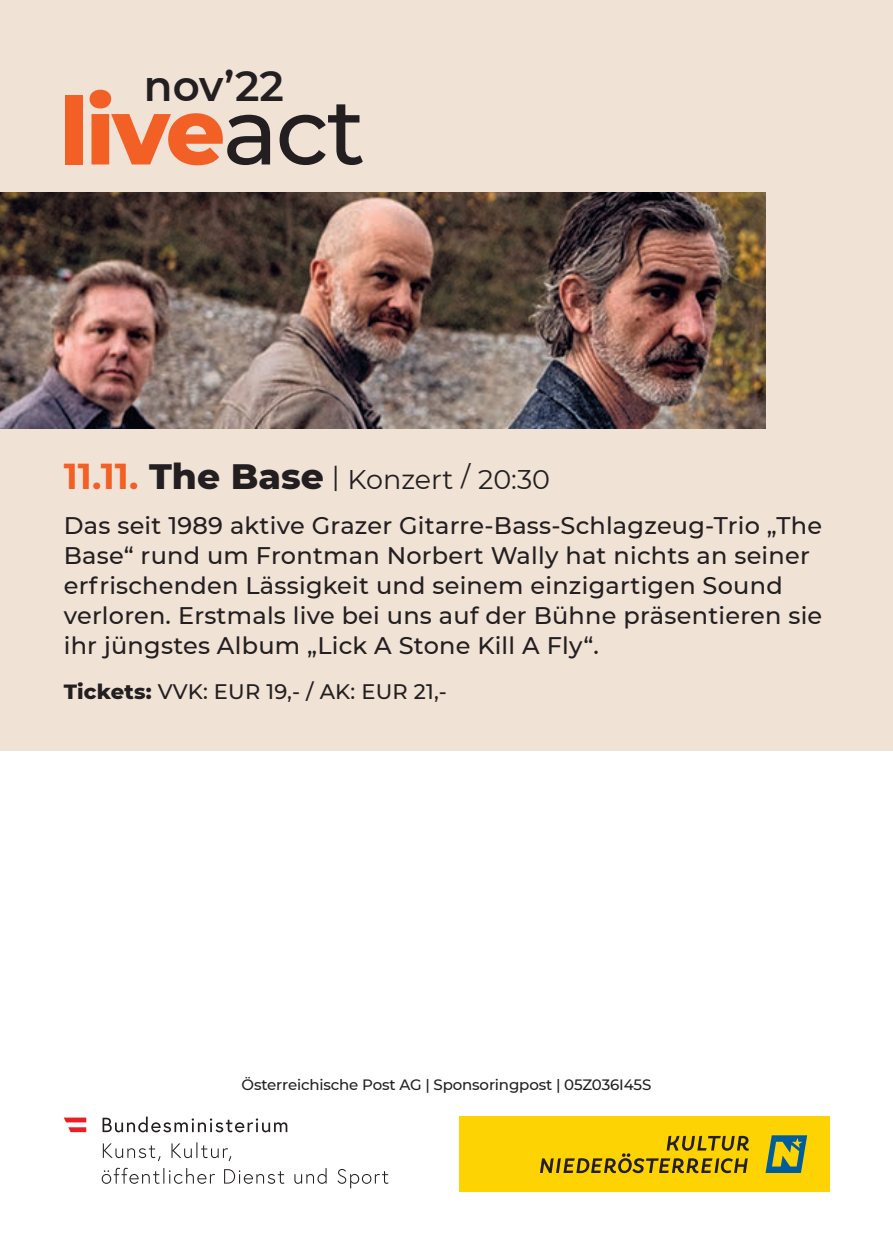
<style>
.page{position:relative;width:893px;height:1259px;background:#fff}
.page>*{position:absolute;margin:0;border:0;box-sizing:border-box;transform-origin:0 0}
.t1{font:800 93px "Montserrat";color:#f26026}
.t2{font:600 42px "Montserrat";color:#231f20}
.t3{font:27px "Montserrat";color:#231f20}
.t4{font:500 24px/30px "Montserrat";letter-spacing:.01em;color:#231f20}
.t5{font:500 21px "Montserrat";letter-spacing:.01em;color:#231f20}
.t6{font:500 15px "Montserrat";letter-spacing:-.01em;color:#231f20}
.s1{font-weight:500;color:#231f20}
.s2{font-weight:700;font-size:36px;color:#f26026}
.s3{font-weight:800;font-size:36px}
.s4{font-weight:800}
</style>
<div class="page">
<svg style="left:102px;top:1167px;width:286px;height:21px"></svg>
<svg style="left:103px;top:1142px;width:128px;height:19px"></svg>
<svg style="left:103px;top:1116px;width:184px;height:16px"></svg>
<svg style="left:64px;top:1117px;width:22px;height:15px"></svg>
<div style="left:459px;top:1116px;width:370px;height:75px;background:#fed304"></div>
<svg style="left:765px;top:1135px;width:42px;height:38px"></svg>
<svg style="left:540px;top:1135px;width:209px;height:38px"></svg>
<div style="left:0;top:0;width:893px;height:750px;background:#f1e2d6"></div>
<img style="left:0;top:192px;width:765px;height:236px">
<h2 class="t2" style="left:144px;top:57px;width:142px">nov’22</h2>
<h1 class="t1" style="left:60px;top:63px;width:307px">live<span class="s1">act</span></h1>
<p class="t3" style="left:64px;top:460px;width:488px"><span class="s2">11.11.</span> <span class="s3">The Base</span> | Konzert / 20:30</p>
<p class="t4" style="left:64px;top:509px;width:760px">Das seit 1989 aktive Grazer Gitarre-Bass-Schlagzeug-Trio „The Base“ rund um Frontman Norbert Wally hat nichts an seiner erfrischenden Lässigkeit und seinem einzigartigen Sound verloren. Erstmals live bei uns auf der Bühne präsentieren sie ihr jüngstes Album „Lick A Stone Kill A Fly“.</p>
<p class="t5" style="left:64px;top:676px;width:385px"><span class="s4">Tickets:</span> VVK: EUR 19,- / AK: EUR 21,-</p>
<p class="t6" style="left:242px;top:1074px;width:411px">Österreichische Post AG | Sponsoringpost | 05Z036I45S</p>
</div>
